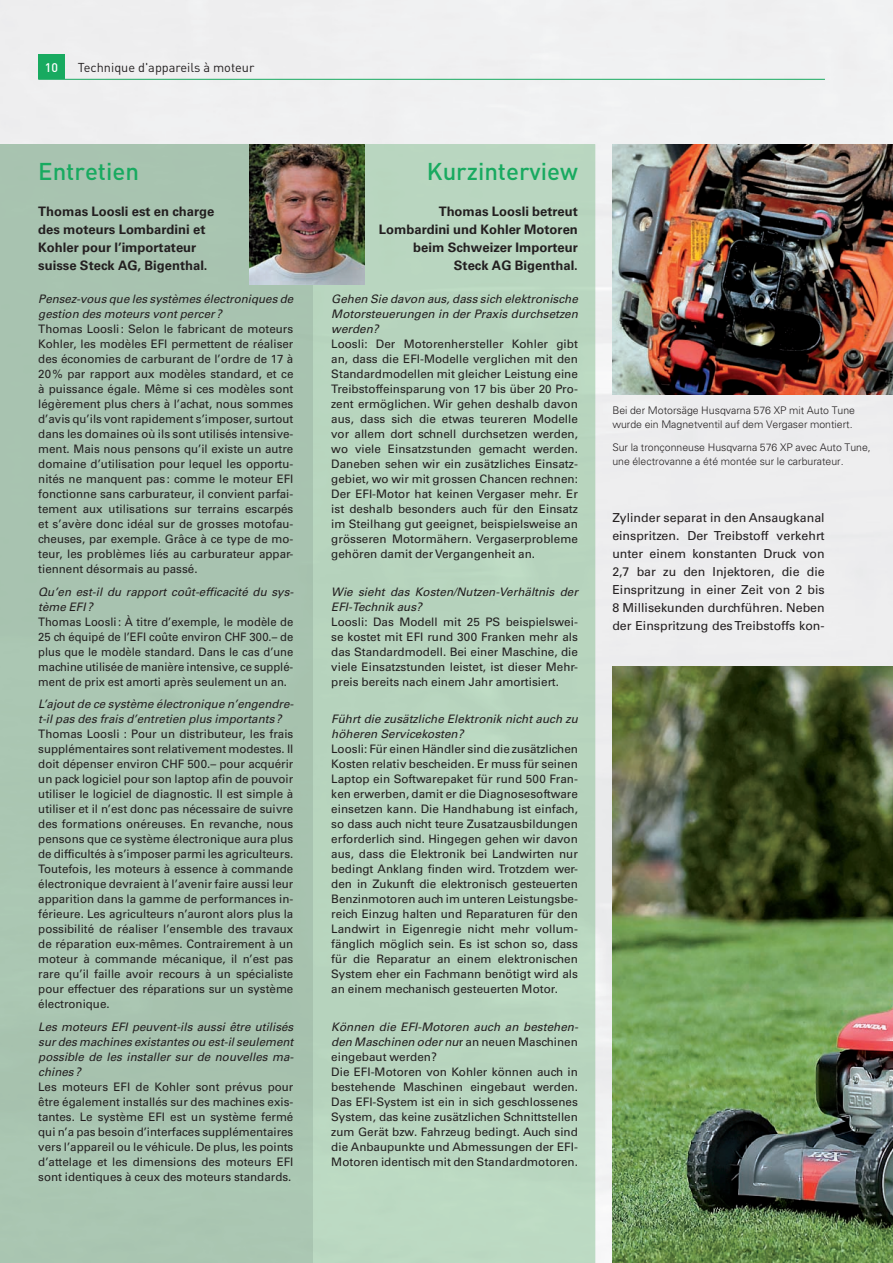
<style>
.page{position:relative;width:893px;height:1263px;background:#fff}
.page>*{position:absolute;margin:0;border:0;box-sizing:border-box;transform-origin:0 0}
.t1{font:500 24px "DIN";color:#18aa60}
.t2{font:700 13.05px/18px "Univers";color:#231f20;text-align:right}
.t3{font:12.75px "DIN";color:#231f20}
.t4{font:12.3px/18px "Univers";color:#231f20;text-align:justify}
.t5{font:500 12.3px "DIN";color:#fff}
.t6{font:11.7px/15px "Univers";color:#231f20;text-align:justify}
.t7{font:italic 11.7px/15px "Univers";color:#231f20}
.t8{font:11.7px/15px "Univers";color:#231f20;text-align:justify;scale:.96 1}
.t9{font:300 10.5px/14.2px "Univers";color:#231f20}
.s1{font-style:italic}
</style>
<div class="page">
<div style="left:595px;top:146px;width:298px;height:1117px;background:#ededee"></div>
<div style="left:38px;top:54px;width:27px;height:25px;background:#18aa60"></div>
<hr style="left:38px;top:79px;width:787px;height:1px;background:#18aa60">
<img style="left:612px;top:666px;width:281px;height:597px">
<div style="left:0;top:144px;width:313px;height:1119px;background:#a8c3b0"></div>
<img style="left:250px;top:144px;width:115px;height:140px">
<img style="left:612px;top:144px;width:281px;height:251px">
<p class="t5" style="left:45px;top:60px;width:15px">10</p>
<p class="t3" style="left:78px;top:59px;width:178px">Technique d'appareils à moteur</p>
<h1 class="t1" style="left:38px;top:156px;width:102px">Entretien</h1>
<p class="t2" style="left:38px;top:203px;width:178px;text-align:left">Thomas Loosli est en charge des moteurs Lombardini et<br>Kohler pour l’importateur suisse Steck AG, Bigenthal.</p>
<p class="t7" style="left:38px;top:291px;width:257px">Pensez-vous que les systèmes électroniques de gestion des moteurs vont percer ?</p>
<p class="t6" style="left:38px;top:321px;width:257px">Thomas Loosli : Selon le fabricant de moteurs Kohler, les modèles EFI permettent de réaliser des économies de carburant de l’ordre de 17 à 20 % par rapport aux modèles standard, et ce à puissance égale. Même si ces modèles sont légèrement plus chers à l’achat, nous sommes d’avis qu’ils vont rapidement s’imposer, surtout dans les domaines où ils sont utilisés intensive&shy;ment. Mais nous pensons qu’il existe un autre domaine d’utilisation pour lequel les opportu&shy;nités ne manquent pas : comme le moteur EFI fonctionne sans carburateur, il convient parfai&shy;tement aux utilisations sur terrains escarpés et s’avère donc idéal sur de grosses motofau&shy;cheuses, par exemple. Grâce à ce type de mo&shy;teur, les problèmes liés au carburateur appar&shy;tiennent désormais au passé.</p>
<p class="t7" style="left:38px;top:584px;width:257px">Qu’en est-il du rapport coût-efficacité du sys&shy;tème EFI ?</p>
<p class="t8" style="left:38px;top:614px;width:267px">Thomas Loosli : À titre d’exemple, le modèle de 25 ch équipé de l’EFI coûte environ CHF 300.– de plus que le modèle standard. Dans le cas d’une machine utilisée de manière intensive, ce supplé&shy;ment de prix est amorti après seulement un an.</p>
<p class="t7" style="left:38px;top:696px;width:257px">L’ajout de ce système électronique n’engendre&shy;t-il pas des frais d’entretien plus importants ?</p>
<p class="t6" style="left:38px;top:726px;width:257px">Thomas Loosli : Pour un distributeur, les frais supplémentaires sont relativement modestes. Il doit dépenser environ CHF 500.– pour acquérir un pack logiciel pour son laptop afin de pouvoir utiliser le logiciel de diagnostic. Il est simple à utiliser et il n’est donc pas nécessaire de suivre des formations onéreuses. En revanche, nous pensons que ce système électronique aura plus de difficultés à s’imposer parmi les agriculteurs.<br>Toutefois, les moteurs à essence à commande électronique devraient à l’avenir faire aussi leur apparition dans la gamme de performances in&shy;férieure. Les agriculteurs n’auront alors plus la possibilité de réaliser l’ensemble des travaux de réparation eux-mêmes. Contrairement à un moteur à commande mécanique, il n’est pas rare qu’il faille avoir recours à un spécialiste pour effectuer des réparations sur un système électronique.</p>
<p class="t7" style="left:38px;top:1019px;width:257px;text-align:justify">Les moteurs EFI peuvent-ils aussi être utilisés sur des machines existantes ou est-il seulement possible de les installer sur de nouvelles ma&shy;chines ?</p>
<p class="t6" style="left:38px;top:1079px;width:257px">Les moteurs EFI de Kohler sont prévus pour être également installés sur des machines exis&shy;tantes. Le système EFI est un système fermé qui n’a pas besoin d’interfaces supplémentaires vers l’appareil ou le véhicule. De plus, les points d’attelage et les dimensions des moteurs EFI sont identiques à ceux des moteurs standards.</p>
<h1 class="t1" style="left:427px;top:156px;width:152px">Kurzinterview</h1>
<p class="t2" style="left:379px;top:203px;width:201px">Thomas Loosli betreut<br>Lombardini und Kohler Motoren beim Schweizer Importeur<br>Steck AG Bigenthal.</p>
<p class="t7" style="left:331px;top:291px;width:248px;text-align:justify">Gehen Sie davon aus, dass sich elektronische Motorsteuerungen in der Praxis durchsetzen werden?</p>
<p class="t6" style="left:331px;top:336px;width:248px">Loosli: Der Motorenhersteller Kohler gibt an, dass die EFI-Modelle verglichen mit den Standardmodellen mit gleicher Leistung eine Treibstoffeinsparung von 17 bis über 20 Pro&shy;zent ermöglichen. Wir gehen deshalb davon aus, dass sich die etwas teureren Modelle vor allem dort schnell durchsetzen werden, wo viele Einsatzstunden gemacht werden.<br>Daneben sehen wir ein zusätzliches Einsatz&shy;gebiet, wo wir mit grossen Chancen rechnen:<br>Der EFI-Motor hat keinen Vergaser mehr. Er ist deshalb besonders auch für den Einsatz im Steilhang gut geeignet, beispielsweise an grösseren Motormähern. Vergaserprobleme gehören damit der Vergangenheit an.</p>
<p class="t7" style="left:331px;top:584px;width:248px">Wie sieht das Kosten/Nutzen-Verhältnis der<br>EFI-Technik aus?</p>
<p class="t6" style="left:331px;top:614px;width:248px">Loosli: Das Modell mit 25 PS beispielswei&shy;se kostet mit EFI rund 300 Franken mehr als das Standardmodell. Bei einer Maschine, die viele Einsatzstunden leistet, ist dieser Mehr&shy;preis bereits nach einem Jahr amortisiert.</p>
<p class="t7" style="left:331px;top:711px;width:248px">Führt die zusätzliche Elektronik nicht auch zu höheren Servicekosten?</p>
<p class="t6" style="left:331px;top:741px;width:248px">Loosli: Für einen Händler sind die zusätzlichen Kosten relativ bescheiden. Er muss für seinen Laptop ein Softwarepaket für rund 500 Fran&shy;ken erwerben, damit er die Diagnosesoftware einsetzen kann. Die Handhabung ist einfach, so dass auch nicht teure Zusatzausbildungen erforderlich sind. Hingegen gehen wir davon aus, dass die Elektronik bei Landwirten nur bedingt Anklang finden wird. Trotzdem wer&shy;den in Zukunft die elektronisch gesteuerten Benzinmotoren auch im unteren Leistungsbe&shy;reich Einzug halten und Reparaturen für den Landwirt in Eigenregie nicht mehr vollum&shy;fänglich möglich sein. Es ist schon so, dass für die Reparatur an einem elektronischen System eher ein Fachmann benötigt wird als an einem mechanisch gesteuerten Motor.</p>
<p class="t6" style="left:331px;top:1019px;width:248px;text-align:left"><span class="s1">Können die EFI-Motoren auch an bestehen&shy;den Maschinen oder nu</span>r an neuen Maschinen eingebaut werden?<br>Die EFI-Motoren von Kohler können auch in bestehende Maschinen eingebaut werden.<br>Das EFI-System ist ein in sich geschlossenes System, das keine zusätzlichen Schnittstellen zum Gerät bzw. Fahrzeug bedingt. Auch sind die Anbaupunkte und Abmessungen der EFI-Motoren identisch mit den Standardmotoren.</p>
<p class="t9" style="left:612px;top:403px;width:244px">Bei der Motorsäge Husqvarna 576 XP mit Auto Tune wurde ein Magnetventil auf dem Vergaser montiert.</p>
<p class="t9" style="left:612px;top:440px;width:260px">Sur la tronçonneuse Husqvarna 576 XP avec Auto Tune, une électrovanne a été montée sur le carburateur.</p>
<p class="t4" style="left:612px;top:509px;width:214px">Zylinder separat in den Ansaugkanal einspritzen. Der Treibstoff verkehrt unter einem konstanten Druck von 2,7 bar zu den Injektoren, die die Einspritzung in einer Zeit von 2 bis 8 Millisekunden durchführen. Neben der Einspritzung des Treibstoffs kon-</p>
</div>
